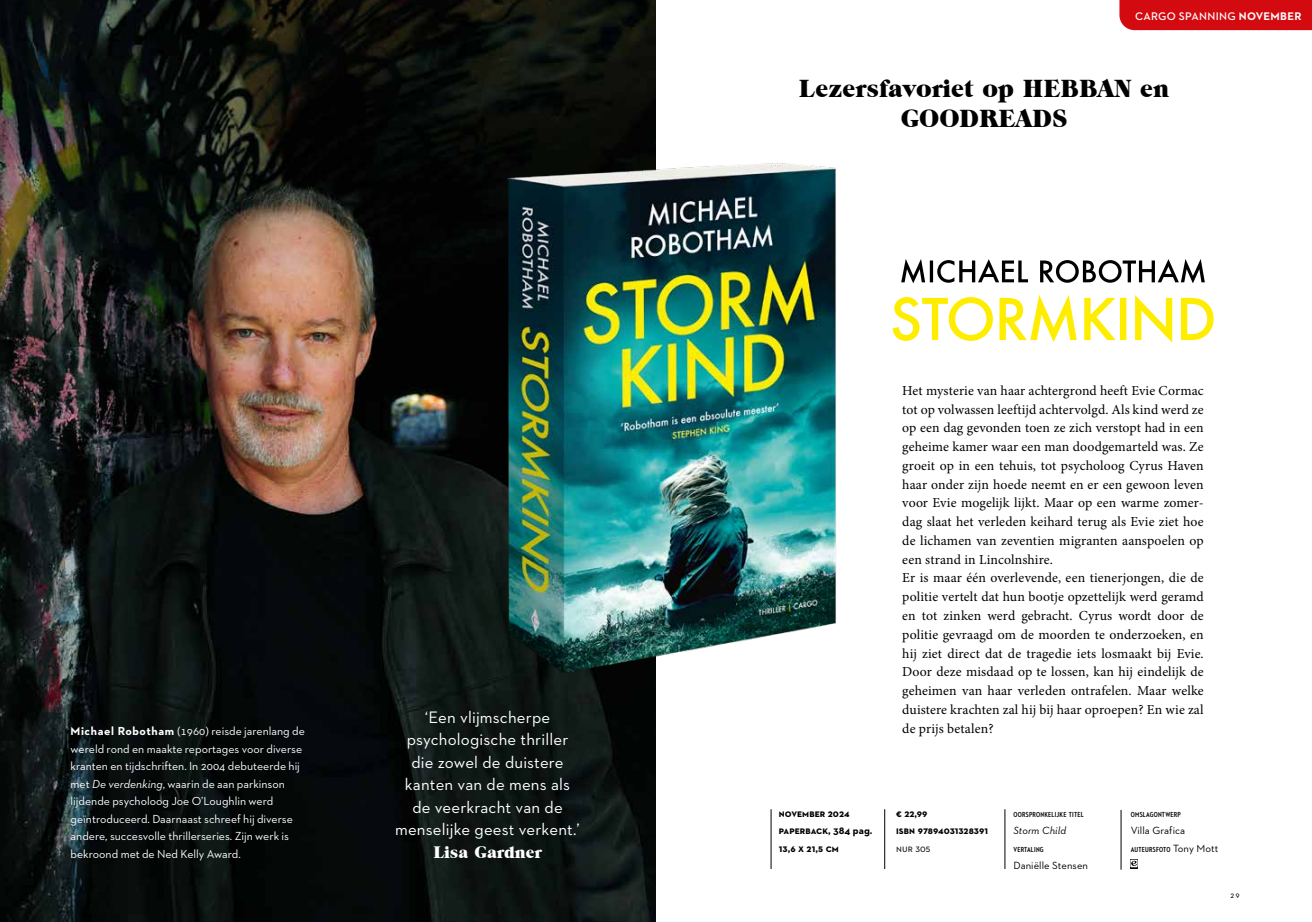
<style>
.page{position:relative;width:1312px;height:922px;background:#fff}
.page>*{position:absolute;margin:0;border:0;box-sizing:border-box;transform-origin:0 0}
.t1{font:25px/30px "Grouch IT Cby BT";color:#000;text-align:center}
.t2{font:16.88px/22.5px "Neutraface 2 Text";letter-spacing:.01em;color:#fff;text-align:center}
.t3{font:16.88px "Grouch IT Cby BT";color:#fff}
.t4{font:13.75px/18.8px "Minion Pro";letter-spacing:.005em;color:#000}
.t5{font:11.88px/17.5px "Neutraface 2 Text";color:#fff}
.t6{font:600 11.25px "Neutraface 2 Text";letter-spacing:.03em;color:#fff}
.t7{font:700 10.62px/17.5px "Neutraface 2 Text";letter-spacing:.005em;color:#000}
.t8{font:10.62px "Neutraface 2 Text";letter-spacing:.005em;color:#000}
.t9{font:italic 10.62px "Neutraface 2 Text";letter-spacing:.005em;color:#000}
.t10{font:8.75px "Neutraface 2 Text";color:#000}
.t11{font:700 7.38px "Neutraface 2 Condensed";letter-spacing:.03em;color:#000}
.s1{font-weight:700}
.s2{font-style:italic}
.s3{font-family:"Neutraface 2 Text";font-weight:400;font-size:10.62px}
</style>
<div class="page">
<svg style="left:1130px;top:859px;width:6px;height:9px"></svg>
<hr style="left:770px;top:809px;width:1px;height:59px;background:#000">
<hr style="left:884px;top:809px;width:1px;height:59px;background:#000">
<hr style="left:1004px;top:809px;width:1px;height:59px;background:#000">
<hr style="left:1120px;top:809px;width:1px;height:60px;background:#000">
<img style="left:0;top:0;width:656px;height:921px">
<img style="left:424px;top:148px;width:412px;height:548px">
<svg style="left:901px;top:259px;width:303px;height:24px"></svg>
<svg style="left:892px;top:295px;width:321px;height:47px"></svg>
<div style="left:1119px;top:0;width:192px;height:30px;background:#d40a11"></div>
<p class="t5" style="left:71px;top:722px;width:236px"><span class="s1">Michael Robotham</span> (1960) reisde jarenlang de wereld rond en maakte reportages voor diverse kranten en tijdschriften. In 2004 debuteerde hij met <span class="s2">De verdenking</span>, waarin de aan parkinson lijdende psycholoog Joe O’Loughlin werd geïntroduceerd. Daarnaast schreef hij diverse andere, succesvolle thrillerseries. Zijn werk is bekroond met de Ned Kelly Award.</p>
<p class="t2" style="left:395px;top:705px;width:186px">‘Een vlijmscherpe psychologische thriller die zowel de duistere kanten van de mens als de veerkracht van de menselijke geest verkent.’</p>
<p class="t3" style="left:433px;top:841px;width:110px">Lisa Gardner</p>
<p class="t6" style="left:1134px;top:9px;width:168px">CARGO SPANNING <span class="s1">NOVEMBER</span></p>
<h1 class="t1" style="left:798px;top:73px;width:372px">Lezersfavoriet op HEBBAN en<br>GOODREADS</h1>
<p class="t4" style="left:902px;top:381px;width:303px">Het mysterie van haar achtergrond heeft Evie Cormac tot op volwassen leeftijd achtervolgd. Als kind werd ze op een dag gevonden toen ze zich verstopt had in een geheime kamer waar een man doodgemarteld was. Ze groeit op in een tehuis, tot psycholoog Cyrus Haven haar onder zijn hoede neemt en er een gewoon leven voor Evie mogelijk lijkt. Maar op een warme zomer&shy;dag slaat het verleden keihard terug als Evie ziet hoe de lichamen van zeventien migranten aanspoelen op een strand in Lincolnshire.<br>Er is maar één overlevende, een tienerjongen, die de politie vertelt dat hun bootje opzettelijk werd geramd en tot zinken werd gebracht. Cyrus wordt door de politie gevraagd om de moorden te onderzoeken, en hij ziet direct dat de tragedie iets losmaakt bij Evie.<br>Door deze misdaad op te lossen, kan hij eindelijk de geheimen van haar verleden ontrafelen. Maar welke duistere krachten zal hij bij haar oproepen? En wie zal de prijs betalen?</p>
<p class="t7" style="left:778px;top:803px;width:95px">november 2024<br>Paperback, 384 pag.<br>13,6 x 21,5 cm</p>
<p class="t7" style="left:896px;top:803px;width:93px">€ 22,99<br>isbn 97894031328391</p>
<p class="t8" style="left:896px;top:841px;width:36px">nur 305</p>
<p class="t11" style="left:1013px;top:809px;width:72px">OORSPRONKELIJKE TITEL</p>
<p class="t9" style="left:1013px;top:823px;width:54px">Storm Child</p>
<p class="t11" style="left:1013px;top:844px;width:32px">VERTALING</p>
<p class="t8" style="left:1013px;top:858px;width:76px">Daniëlle Stensen</p>
<p class="t11" style="left:1130px;top:809px;width:51px">OMSLAGONTWERP</p>
<p class="t8" style="left:1130px;top:823px;width:56px">Villa Grafica</p>
<p class="t11" style="left:1130px;top:844px;width:89px">AUTEURSFOTO <span class="s3">Tony Mott</span></p>
<p class="t10" style="left:1229px;top:889px;width:11px">29</p>
</div>
